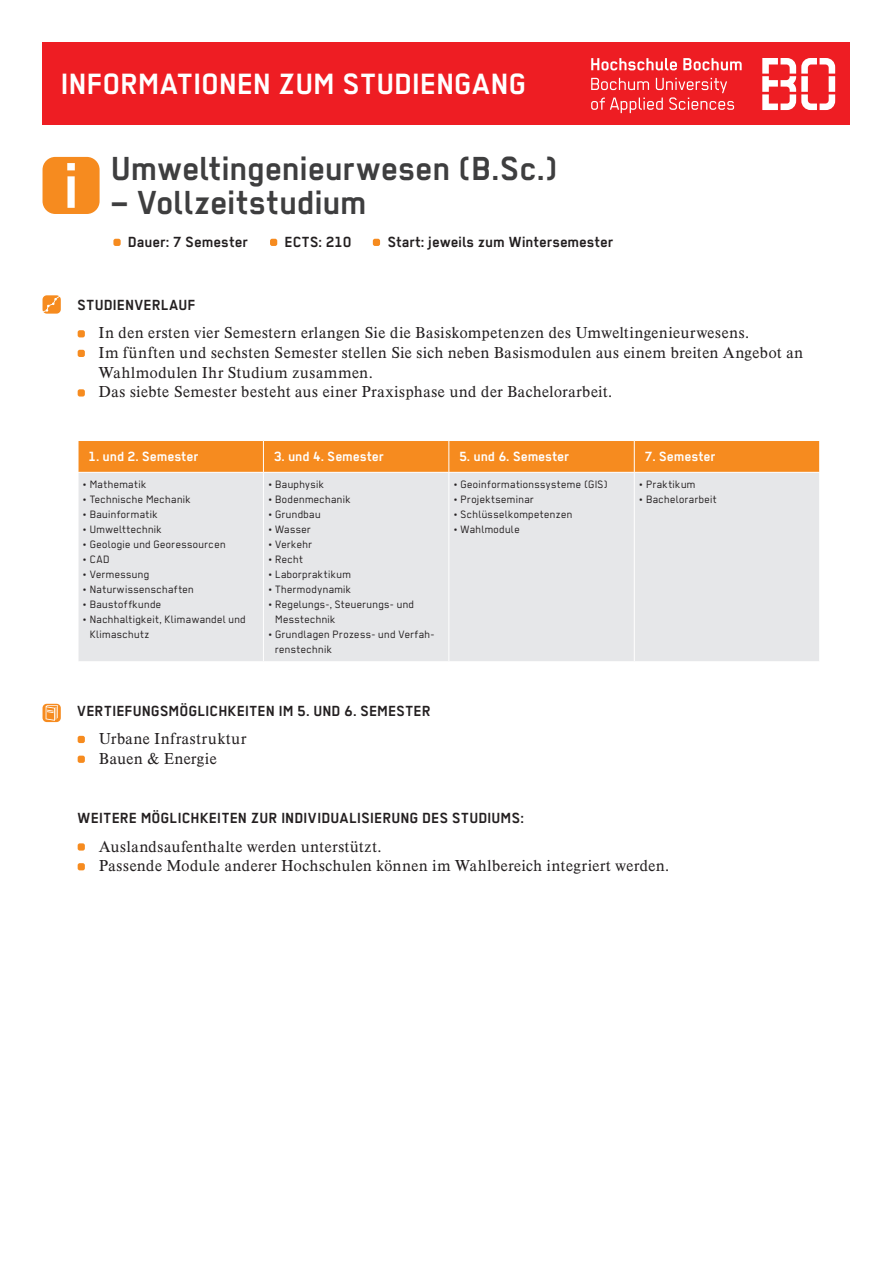
<style>
.page{position:relative;width:893px;height:1263px;background:#fff}
.page>*{position:absolute;margin:0;border:0;box-sizing:border-box;transform-origin:0 0}
.t1{font:700 37.5px "BO Regular";letter-spacing:-.005em;color:#3e3e3f}
.t2{font:700 33px "BO Regular";color:#fff}
.t3{font:16.5px/19.8px "BO Antiqua";color:#231f20}
.t4{font:700 16.5px "BO Regular";color:#231f20}
.t5{font:700 15px "BO Regular";color:#fff}
.t6{font:12px/15px "BO Regular";letter-spacing:.02em;color:#231f20}
</style>
<div class="page">
<div style="left:43px;top:43px;width:807px;height:82px;background:#ee1d23"></div>
<svg style="left:762px;top:58px;width:73px;height:52px"></svg>
<div style="left:829px;top:76px;width:6px;height:16px;background:#fff"></div>
<svg style="left:591px;top:58px;width:151px;height:12px"></svg>
<svg style="left:591px;top:78px;width:143px;height:35px"></svg>
<svg style="left:43px;top:157px;width:57px;height:57px;background:#f79a3d"></svg>
<svg style="left:43px;top:295px;width:18px;height:19px"></svg>
<svg style="left:43px;top:704px;width:18px;height:18px"></svg>
<div style="left:113px;top:239px;width:8px;height:7px;background:#f68b1f;border-radius:2px"></div>
<div style="left:270px;top:239px;width:7px;height:7px;background:#f68b1f;border-radius:2px"></div>
<div style="left:373px;top:239px;width:7px;height:7px;background:#f68b1f;border-radius:2px"></div>
<div style="left:78px;top:736px;width:7px;height:7px;background:#f68b1f;border-radius:2px"></div>
<div style="left:78px;top:756px;width:7px;height:7px;background:#f68b1f;border-radius:2px"></div>
<div style="left:78px;top:843px;width:7px;height:7px;background:#f68b1f;border-radius:2px"></div>
<div style="left:78px;top:863px;width:7px;height:7px;background:#f68b1f;border-radius:2px"></div>
<div style="left:78px;top:330px;width:7px;height:7px;background:#f68b1f;border-radius:2px"></div>
<div style="left:78px;top:350px;width:7px;height:7px;background:#f68b1f;border-radius:2px"></div>
<div style="left:78px;top:389px;width:7px;height:7px;background:#f68b1f;border-radius:2px"></div>
<div style="left:79px;top:441px;width:740px;height:31px;background:#f68b1f"></div>
<div style="left:79px;top:473px;width:740px;height:188px;background:#e6e7e9"></div>
<hr style="left:263px;top:473px;width:1px;height:188px;background:#fff">
<hr style="left:448px;top:473px;width:1px;height:188px;background:#fff">
<hr style="left:634px;top:473px;width:1px;height:188px;background:#fff">
<hr style="left:263px;top:441px;width:1px;height:31px;background:#fff">
<hr style="left:448px;top:441px;width:1px;height:31px;background:#fff">
<hr style="left:634px;top:441px;width:1px;height:31px;background:#fff">
<h2 class="t2" style="left:61px;top:66px;width:468px">INFORMATIONEN ZUM STUDIENGANG</h2>
<h1 class="t1" style="left:112px;top:148px;width:448px">Umweltingenieurwesen (B.Sc.)</h1>
<h1 class="t1" style="left:112px;top:182px;width:257px">– Vollzeitstudium</h1>
<h3 class="t4" style="left:285px;top:233px;width:68px">ECTS: 210</h3>
<h3 class="t4" style="left:388px;top:233px;width:227px">Start: jeweils zum Wintersemester</h3>
<h3 class="t4" style="left:128px;top:233px;width:122px">Dauer: 7 Semester</h3>
<h3 class="t4" style="left:78px;top:296px;width:120px">STUDIENVERLAUF</h3>
<p class="t3" style="left:99px;top:323px;width:706px">In den ersten vier Semestern erlangen Sie die Basiskompetenzen des Umweltingenieurwesens.<br>Im fünften und sechsten Semester stellen Sie sich neben Basismodulen aus einem breiten Angebot an Wahlmodulen Ihr Studium zusammen.<br>Das siebte Semester besteht aus einer Praxisphase und der Bachelorarbeit.</p>
<p class="t5" style="left:89px;top:448px;width:112px">1. und 2. Semester</p>
<p class="t5" style="left:274px;top:448px;width:112px">3. und 4. Semester</p>
<p class="t5" style="left:459px;top:448px;width:112px">5. und 6. Semester</p>
<p class="t5" style="left:645px;top:448px;width:72px">7. Semester</p>
<p class="t6" style="left:82px;top:477px;width:66px">• Mathematik</p>
<p class="t6" style="left:82px;top:492px;width:110px">• Technische Mechanik</p>
<p class="t6" style="left:82px;top:507px;width:77px">• Bauinformatik</p>
<p class="t6" style="left:82px;top:522px;width:81px">• Umwelttechnik</p>
<p class="t6" style="left:82px;top:537px;width:145px">• Geologie und Georessourcen</p>
<p class="t6" style="left:82px;top:552px;width:29px">• CAD</p>
<p class="t6" style="left:82px;top:567px;width:69px">• Vermessung</p>
<p class="t6" style="left:82px;top:582px;width:113px">• Naturwissenschaften</p>
<p class="t6" style="left:82px;top:597px;width:81px">• Baustoffkunde</p>
<p class="t6" style="left:90px;top:612px;width:158px;text-indent:-8px">• Nachhaltigkeit, Klimawandel und<br>Klimaschutz</p>
<p class="t6" style="left:453px;top:477px;width:156px">• Geoinformationssysteme (GIS)</p>
<p class="t6" style="left:453px;top:492px;width:82px">• Projektseminar</p>
<p class="t6" style="left:453px;top:507px;width:121px">• Schlüsselkompetenzen</p>
<p class="t6" style="left:453px;top:522px;width:68px">• Wahlmodule</p>
<p class="t6" style="left:268px;top:477px;width:58px">• Bauphysik</p>
<p class="t6" style="left:268px;top:492px;width:85px">• Bodenmechanik</p>
<p class="t6" style="left:268px;top:507px;width:55px">• Grundbau</p>
<p class="t6" style="left:268px;top:522px;width:45px">• Wasser</p>
<p class="t6" style="left:268px;top:537px;width:46px">• Verkehr</p>
<p class="t6" style="left:268px;top:552px;width:37px">• Recht</p>
<p class="t6" style="left:268px;top:567px;width:85px">• Laborpraktikum</p>
<p class="t6" style="left:268px;top:582px;width:85px">• Thermodynamik</p>
<p class="t6" style="left:275px;top:597px;width:140px;text-indent:-8px">• Regelungs-, Steuerungs- und<br>Messtechnik</p>
<p class="t6" style="left:275px;top:627px;width:161px;text-indent:-8px">• Grundlagen Prozess- und Verfah&shy;renstechnik</p>
<p class="t6" style="left:639px;top:477px;width:59px">• Praktikum</p>
<p class="t6" style="left:639px;top:492px;width:80px">• Bachelorarbeit</p>
<h3 class="t4" style="left:78px;top:702px;width:355px">VERTIEFUNGSMÖGLICHKEITEN IM 5. UND 6. SEMESTER</h3>
<h3 class="t3" style="left:99px;top:729px;width:149px">Urbane Infrastruktur<br>Bauen &amp; Energie</h3>
<h3 class="t4" style="left:78px;top:809px;width:448px">WEITERE MÖGLICHKEITEN ZUR INDIVIDUALISIERUNG DES STUDIUMS:</h3>
<h3 class="t3" style="left:99px;top:836px;width:572px">Auslandsaufenthalte werden unterstützt.<br>Passende Module anderer Hochschulen können im Wahlbereich integriert werden.</h3>
</div>
